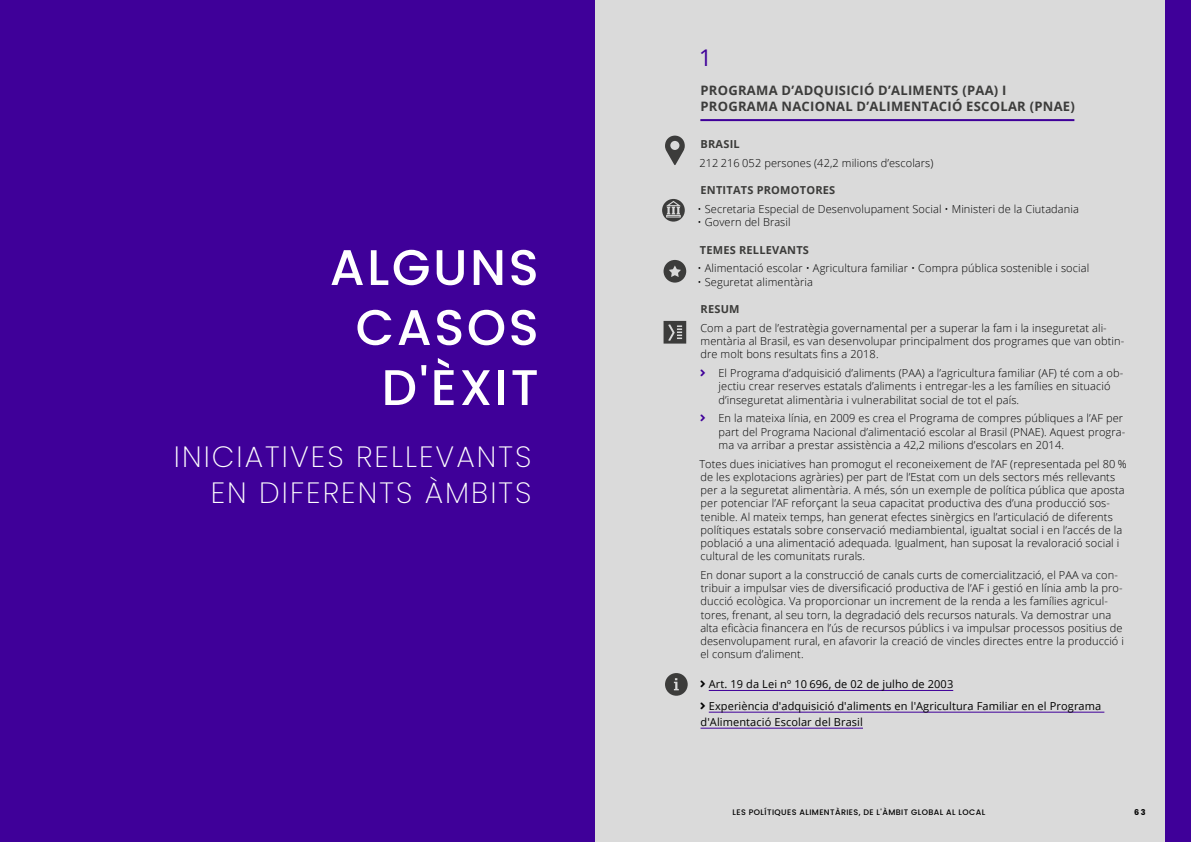
<style>
.page{position:relative;width:1191px;height:842px;background:#fff}
.page>*{position:absolute;margin:0;border:0;box-sizing:border-box;transform-origin:0 0}
.t1{font:500 50px/60px "Poppins";letter-spacing:.05em;color:#fff;text-align:right}
.t2{font:200 29.4px/35.2px "Poppins";letter-spacing:.07em;color:#fff;text-align:right}
.t3{font:23px "Open Sans";color:#3f0099}
.t4{font:700 13px/15.6px "Open Sans";letter-spacing:.02em;color:#3c3c3b}
.t5{font:300 11px/13.2px "Open Sans";letter-spacing:.01em;color:#000}
.t6{font:11px/16px "Open Sans";letter-spacing:.01em;color:#000}
.t7{font:700 11px "Open Sans";letter-spacing:.02em;color:#3c3c3a}
.t8{font:500 8px "Poppins";letter-spacing:.05em;color:#000}
.t9{font:700 8px "Poppins";color:#000}
.s1{color:#3f0099}
</style>
<div class="page">
<div style="left:0;top:0;width:595px;height:842px;background:#3f0099"></div>
<div style="left:595px;top:0;width:576px;height:842px;background:#dadada"></div>
<div style="left:1165px;top:0;width:26px;height:842px;background:#3f0099"></div>
<svg style="left:662px;top:199px;width:23px;height:23px"></svg>
<svg style="left:665px;top:136px;width:20px;height:29px"></svg>
<svg style="left:663px;top:321px;width:23px;height:23px"></svg>
<svg style="left:665px;top:673px;width:22px;height:23px"></svg>
<svg style="left:663px;top:260px;width:23px;height:23px"></svg>
<hr style="left:700px;top:119px;width:374px;height:2px;background:#3f0099">
<hr style="left:709px;top:690px;width:244px;height:1px;background:#3f0099">
<hr style="left:709px;top:712px;width:395px;height:1px;background:#3f0099">
<hr style="left:700px;top:728px;width:163px;height:1px;background:#3f0099">
<h1 class="t1" style="left:330px;top:238px;width:210px">ALGUNS<br>CASOS<br>D'ÈXIT</h1>
<h2 class="t2" style="left:174px;top:440px;width:359px">INICIATIVES RELLEVANTS<br>EN DIFERENTS ÀMBITS</h2>
<h3 class="t3" style="left:700px;top:42px;width:11px">1</h3>
<p class="t4" style="left:700px;top:82px;width:376px">PROGRAMA D’ADQUISICIÓ D’ALIMENTS (PAA) I<br>PROGRAMA NACIONAL D’ALIMENTACIÓ ESCOLAR (PNAE)</p>
<p class="t7" style="left:700px;top:136px;width:41px">BRASIL</p>
<p class="t5" style="left:699px;top:156px;width:236px">212 216 052 persones (42,2 milions d’escolars)</p>
<p class="t7" style="left:700px;top:182px;width:136px">ENTITATS PROMOTORES</p>
<p class="t5" style="left:697px;top:202px;width:383px">• Secretaria Especial de Desenvolupament Social • Ministeri de la Ciutadania</p>
<p class="t5" style="left:697px;top:215px;width:94px">• Govern del Brasil</p>
<p class="t7" style="left:700px;top:242px;width:111px">TEMES RELLEVANTS</p>
<p class="t5" style="left:697px;top:262px;width:393px">• Alimentació escolar • Agricultura familiar • Compra pública sostenible i social</p>
<p class="t5" style="left:697px;top:275px;width:117px">• Seguretat alimentària</p>
<p class="t7" style="left:700px;top:301px;width:40px">RESUM</p>
<p class="t5" style="left:700px;top:321px;width:425px">Com a part de l’estratègia governamental per a superar la fam i la inseguretat ali&shy;mentària al Brasil, es van desenvolupar principalment dos programes que van obtin&shy;dre molt bons resultats fins a 2018.</p>
<p class="t5" style="left:718px;top:366px;width:406px;text-indent:-18px"><span class="s1">☑</span> El Programa d’adquisició d’aliments (PAA) a l’agricultura familiar (AF) té com a ob&shy;jectiu crear reserves estatals d’aliments i entregar-les a les famílies en situació d’inseguretat alimentària i vulnerabilitat social de tot el país.</p>
<p class="t5" style="left:718px;top:411px;width:408px;text-indent:-18px"><span class="s1">☑</span> En la mateixa línia, en 2009 es crea el Programa de compres públiques a l’AF per part del Programa Nacional d’alimentació escolar al Brasil (PNAE). Aquest progra&shy;ma va arribar a prestar assistència a 42,2 milions d’escolars en 2014.</p>
<p class="t5" style="left:699px;top:457px;width:429px">Totes dues iniciatives han promogut el reconeixement de l’AF (representada pel 80 % de les explotacions agràries) per part de l’Estat com un dels sectors més rellevants per a la seguretat alimentària. A més, són un exemple de política pública que aposta per potenciar l’AF reforçant la seua capacitat productiva des d’una producció sos&shy;tenible. Al mateix temps, han generat efectes sinèrgics en l’articulació de diferents polítiques estatals sobre conservació mediambiental, igualtat social i en l’accés de la població a una alimentació adequada. Igualment, han suposat la revaloració social i cultural de les comunitats rurals.</p>
<p class="t5" style="left:700px;top:568px;width:425px">En donar suport a la construcció de canals curts de comercialització, el PAA va con&shy;tribuir a impulsar vies de diversificació productiva de l’AF i gestió en línia amb la pro&shy;ducció ecològica. Va proporcionar un increment de la renda a les famílies agricul&shy;tores, frenant, al seu torn, la degradació dels recursos naturals. Va demostrar una alta eficàcia financera en l’ús de recursos públics i va impulsar processos positius de desenvolupament rural, en afavorir la creació de vincles directes entre la producció i el consum d’aliment.</p>
<p class="t6" style="left:700px;top:676px;width:255px">■●▼ Art. 19 da Lei nº 10 696, de 02 de julho de 2003</p>
<p class="t6" style="left:700px;top:698px;width:402px">■●▼ Experiència d'adquisició d'aliments en l'Agricultura Familiar en el Programa d'Alimentació Escolar del Brasil</p>
<p class="t8" style="left:732px;top:807px;width:254px">LES POLÍTIQUES ALIMENTÀRIES, DE L'ÀMBIT GLOBAL AL LOCAL</p>
<p class="t9" style="left:1134px;top:807px;width:13px">63</p>
</div>
